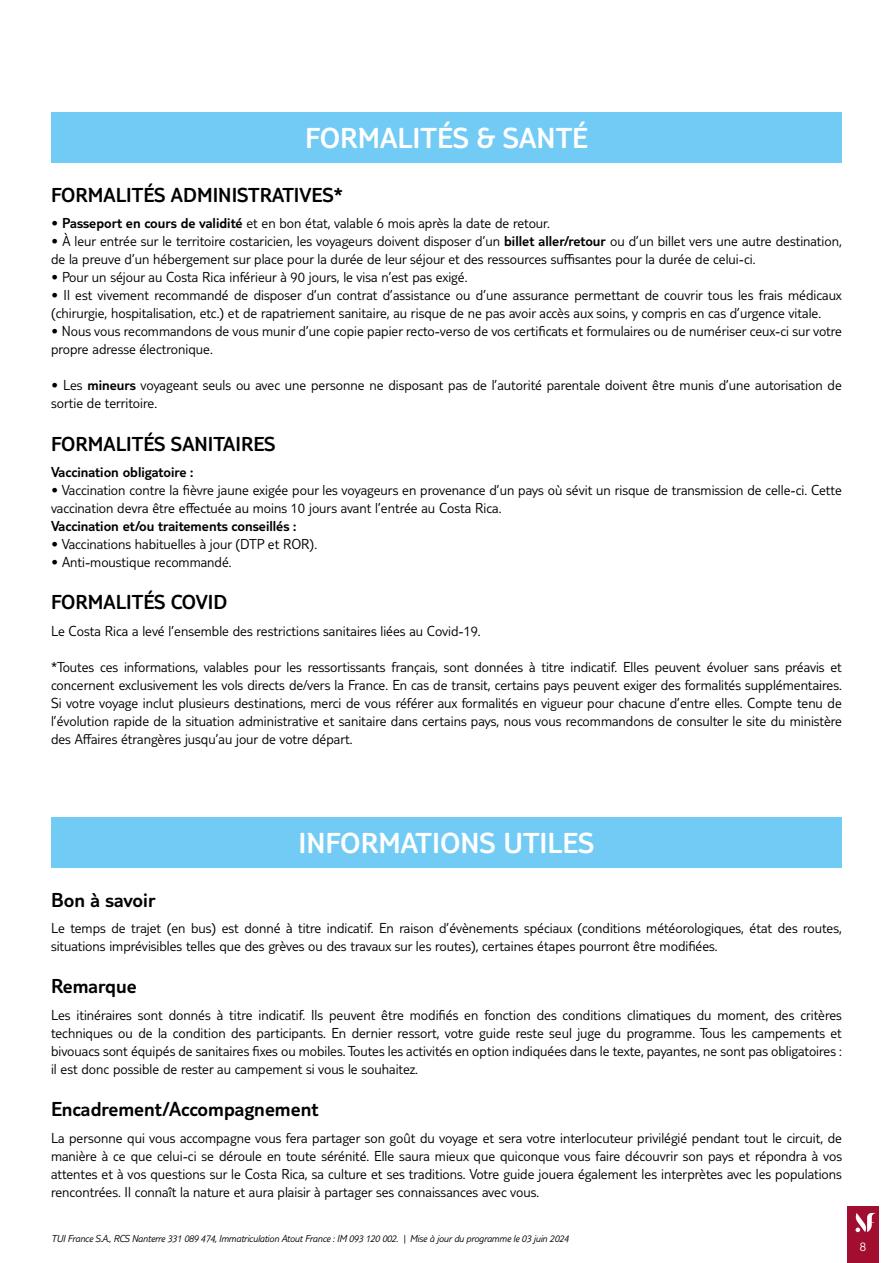
<style>
.page{position:relative;width:893px;height:1263px;background:#fff}
.page>*{position:absolute;margin:0;border:0;box-sizing:border-box;transform-origin:0 0}
.t1{font:300 30px "TUI Type";color:#fff}
.t2{font:300 21px "TUI Type";color:#000}
.t3{font:300 15px/18px "TUI Type";color:#000}
.t4{font:300 15px "TUI Type";color:#000}
.t5{font:300 13.5px "TUI Type";color:#fff}
.t6{font:italic 300 10.5px "TUI Type";letter-spacing:-.02em;color:#000}
.s1{font-style:inherit}
</style>
<div class="page">
<div style="left:847px;top:1206px;width:32px;height:57px;background:#a10e2f"></div>
<svg style="left:855px;top:1213px;width:21px;height:19px"></svg>
<div style="left:51px;top:112px;width:791px;height:51px;background:#71cbf4"></div>
<div style="left:51px;top:817px;width:791px;height:51px;background:#71cbf4"></div>
<h1 class="t1" style="left:305px;top:121px;width:284px">FORMALITÉS &amp; SANTÉ</h1>
<h2 class="t2" style="left:51px;top:183px;width:293px">FORMALITÉS ADMINISTRATIVES*</h2>
<p class="t3" style="left:51px;top:214px;width:500px">• <span class="s1">Passeport en cours de validité</span> et en bon état, valable 6 mois après la date de retour.</p>
<p class="t3" style="left:51px;top:232px;width:792px">• À leur entrée sur le territoire costaricien, les voyageurs doivent disposer d’un <span class="s1">billet aller/retour</span> ou d’un billet vers une autre destination, de la preuve d’un hébergement sur place pour la durée de leur séjour et des ressources suffisantes pour la durée de celui-ci.</p>
<p class="t3" style="left:51px;top:268px;width:418px">• Pour un séjour au Costa Rica inférieur à 90 jours, le visa n’est pas exigé.</p>
<p class="t3" style="left:51px;top:286px;width:792px">• Il est vivement recommandé de disposer d’un contrat d’assistance ou d’une assurance permettant de couvrir tous les frais médicaux (chirurgie, hospitalisation, etc.) et de rapatriement sanitaire, au risque de ne pas avoir accès aux soins, y compris en cas d’urgence vitale.</p>
<p class="t3" style="left:51px;top:322px;width:792px">• Nous vous recommandons de vous munir d’une copie papier recto-verso de vos certificats et formulaires ou de numériser ceux-ci sur votre propre adresse électronique.</p>
<p class="t3" style="left:51px;top:376px;width:792px">• Les <span class="s1">mineurs</span> voyageant seuls ou avec une personne ne disposant pas de l’autorité parentale doivent être munis d’une autorisation de sortie de territoire.</p>
<h2 class="t2" style="left:51px;top:432px;width:226px">FORMALITÉS SANITAIRES</h2>
<p class="t4" style="left:51px;top:463px;width:144px">Vaccination obligatoire :</p>
<p class="t3" style="left:51px;top:481px;width:792px">• Vaccination contre la fièvre jaune exigée pour les voyageurs en provenance d’un pays où sévit un risque de transmission de celle-ci. Cette vaccination devra être effectuée au moins 10 jours avant l’entrée au Costa Rica.</p>
<p class="t4" style="left:51px;top:517px;width:247px">Vaccination et/ou traitements conseillés :</p>
<p class="t3" style="left:51px;top:535px;width:268px">• Vaccinations habituelles à jour (DTP et ROR).</p>
<p class="t3" style="left:51px;top:553px;width:182px">• Anti-moustique recommandé.</p>
<h2 class="t2" style="left:51px;top:590px;width:178px">FORMALITÉS COVID</h2>
<p class="t3" style="left:51px;top:621px;width:431px">Le Costa Rica a levé l’ensemble des restrictions sanitaires liées au Covid-19.</p>
<p class="t3" style="left:51px;top:657px;width:792px;text-align:justify">*Toutes ces informations, valables pour les ressortissants français, sont données à titre indicatif. Elles peuvent évoluer sans préavis et concernent exclusivement les vols directs de/vers la France. En cas de transit, certains pays peuvent exiger des formalités supplémentaires.<br>Si votre voyage inclut plusieurs destinations, merci de vous référer aux formalités en vigueur pour chacune d’entre elles. Compte tenu de l’évolution rapide de la situation administrative et sanitaire dans certains pays, nous vous recommandons de consulter le site du ministère des Affaires étrangères jusqu’au jour de votre départ.</p>
<h1 class="t1" style="left:299px;top:825px;width:297px">INFORMATIONS UTILES</h1>
<h2 class="t2" style="left:51px;top:888px;width:106px">Bon à savoir</h2>
<p class="t3" style="left:51px;top:919px;width:792px">Le temps de trajet (en bus) est donné à titre indicatif. En raison d’évènements spéciaux (conditions météorologiques, état des routes, situations imprévisibles telles que des grèves ou des travaux sur les routes), certaines étapes pourront être modifiées.</p>
<h2 class="t2" style="left:51px;top:974px;width:87px">Remarque</h2>
<p class="t3" style="left:51px;top:1006px;width:792px;text-align:justify">Les itinéraires sont donnés à titre indicatif. Ils peuvent être modifiés en fonction des conditions climatiques du moment, des critères techniques ou de la condition des participants. En dernier ressort, votre guide reste seul juge du programme. Tous les campements et bivouacs sont équipés de sanitaires fixes ou mobiles. Toutes les activités en option indiquées dans le texte, payantes, ne sont pas obligatoires : il est donc possible de rester au campement si vous le souhaitez.</p>
<h2 class="t2" style="left:51px;top:1097px;width:269px">Encadrement/Accompagnement</h2>
<p class="t3" style="left:51px;top:1128px;width:792px;text-align:justify">La personne qui vous accompagne vous fera partager son goût du voyage et sera votre interlocuteur privilégié pendant tout le circuit, de manière à ce que celui-ci se déroule en toute sérénité. Elle saura mieux que quiconque vous faire découvrir son pays et répondra à vos attentes et à vos questions sur le Costa Rica, sa culture et ses traditions. Votre guide jouera également les interprètes avec les populations rencontrées. Il connaît la nature et aura plaisir à partager ses connaissances avec vous.</p>
<p class="t6" style="left:51px;top:1232px;width:519px">TUI France S.A., RCS Nanterre 331 089 474, Immatriculation Atout France : IM 093 120 002. | Mise à jour du programme le 03 juin 2024</p>
<p class="t5" style="left:860px;top:1239px;width:8px">8</p>
</div>
